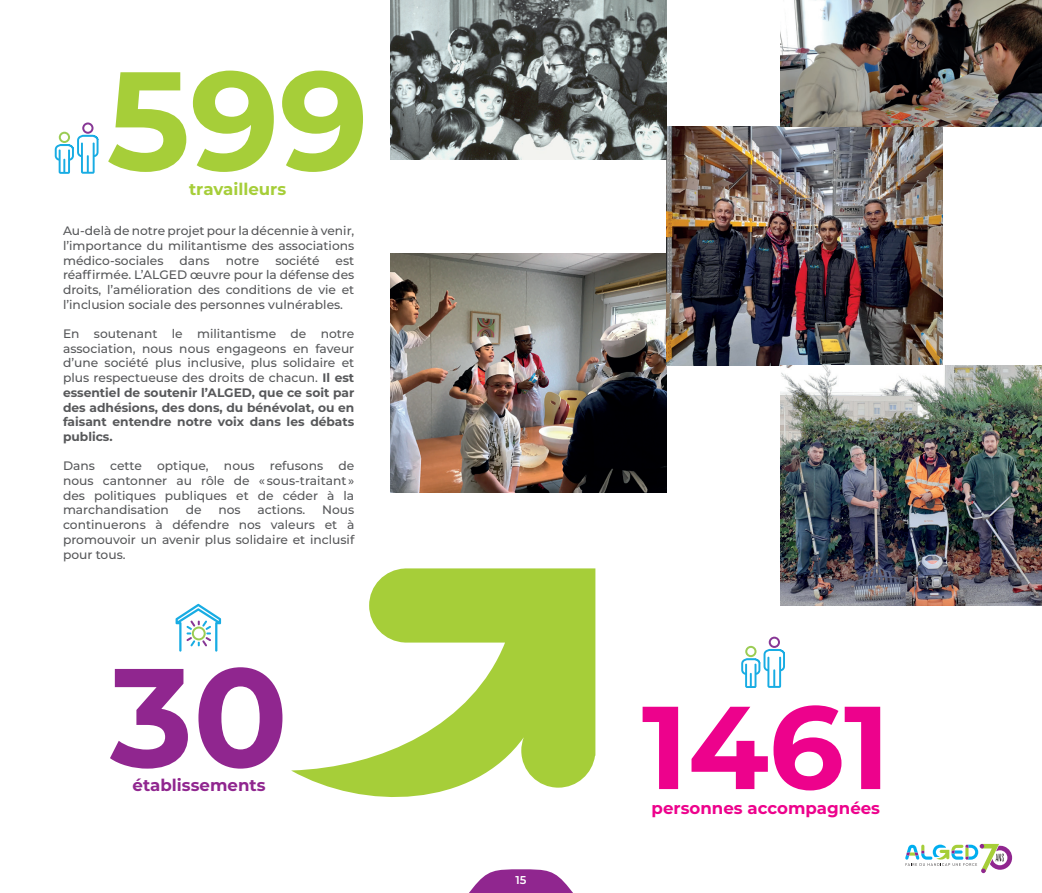
<style>
.page{position:relative;width:1042px;height:893px;background:#fff}
.page>*{position:absolute;margin:0;border:0;box-sizing:border-box;transform-origin:0 0}
.t1{font:700 140px "Montserrat";color:#a6ce39}
.t2{font:700 140px "Montserrat";color:#90268f}
.t3{font:700 117.6px "Montserrat";color:#ed028c}
.t4{font:700 16.62px "Montserrat";color:#ed028c}
.t5{font:700 16.62px "Montserrat";color:#90268f}
.t6{font:700 16.62px "Montserrat";color:#a6ce39}
.t7{font:500 12.25px/14.7px "Montserrat";color:#57585a;text-align:justify}
.t8{font:600 11.38px "Montserrat";color:#fff}
.s1{font-weight:700}
</style>
<div class="page">
<svg style="left:291px;top:568px;width:304px;height:229px;fill:#a6ce39"></svg>
<img style="left:390px;top:253px;width:276px;height:239px">
<img style="left:666px;top:126px;width:277px;height:240px">
<img style="left:781px;top:366px;width:261px;height:239px">
<img style="left:781px;top:0;width:261px;height:126px">
<img style="left:390px;top:0;width:276px;height:159px">
<svg style="left:905px;top:844px;width:107px;height:29px"></svg>
<svg style="left:469px;top:869px;width:104px;height:24px"></svg>
<svg style="left:741px;top:637px;width:44px;height:51px"></svg>
<svg style="left:176px;top:604px;width:45px;height:48px"></svg>
<svg style="left:55px;top:122px;width:44px;height:52px"></svg>
<h1 class="t1" style="left:107px;top:20px;width:263px">599</h1>
<h3 class="t6" style="left:189px;top:177px;width:99px">travailleurs</h3>
<p class="t7" style="left:63px;top:223px;width:293px">Au-delà de notre projet pour la décennie à venir, l’importance du militantisme des associations médico-sociales</p>
<p class="t7" style="left:179px;top:252px;width:32px">dans</p>
<p class="t7" style="left:226px;top:252px;width:35px">notre</p>
<p class="t7" style="left:275px;top:252px;width:46px">société</p>
<p class="t7" style="left:63px;top:252px;width:293px;text-indent:273px">est réaffirmée. L’ALGED œuvre pour la défense des droits, l’amélioration des conditions de vie et l’inclusion sociale des personnes vulnérables.</p>
<p class="t7" style="left:63px;top:326px;width:293px">En soutenant le militantisme de notre association, nous nous engageons en faveur d’une société plus inclusive, plus solidaire et plus respectueuse des droits de chacun. <span class="s1">Il est essentiel de soutenir l’ALGED, que ce soit par des adhésions, des dons, du bénévolat, ou en faisant entendre notre voix dans les débats publics.</span></p>
<p class="t7" style="left:63px;top:458px;width:293px">Dans cette optique, nous refusons de nous cantonner au rôle de « sous-traitant » des politiques publiques et de céder à la marchandisation</p>
<p class="t7" style="left:186px;top:502px;width:17px">de</p>
<p class="t7" style="left:218px;top:502px;width:24px">nos</p>
<p class="t7" style="left:257px;top:502px;width:49px">actions.</p>
<p class="t7" style="left:63px;top:502px;width:293px;text-indent:259px">Nous continuerons à défendre nos valeurs et à promouvoir un avenir plus solidaire et inclusif pour tous.</p>
<h1 class="t2" style="left:110px;top:616px;width:179px">30</h1>
<h3 class="t5" style="left:133px;top:773px;width:135px">établissements</h3>
<p class="t8" style="left:515px;top:872px;width:12px">15</p>
<h2 class="t3" style="left:642px;top:662px;width:250px">1461</h2>
<h3 class="t4" style="left:651px;top:796px;width:230px">personnes accompagnées</h3>
</div>
